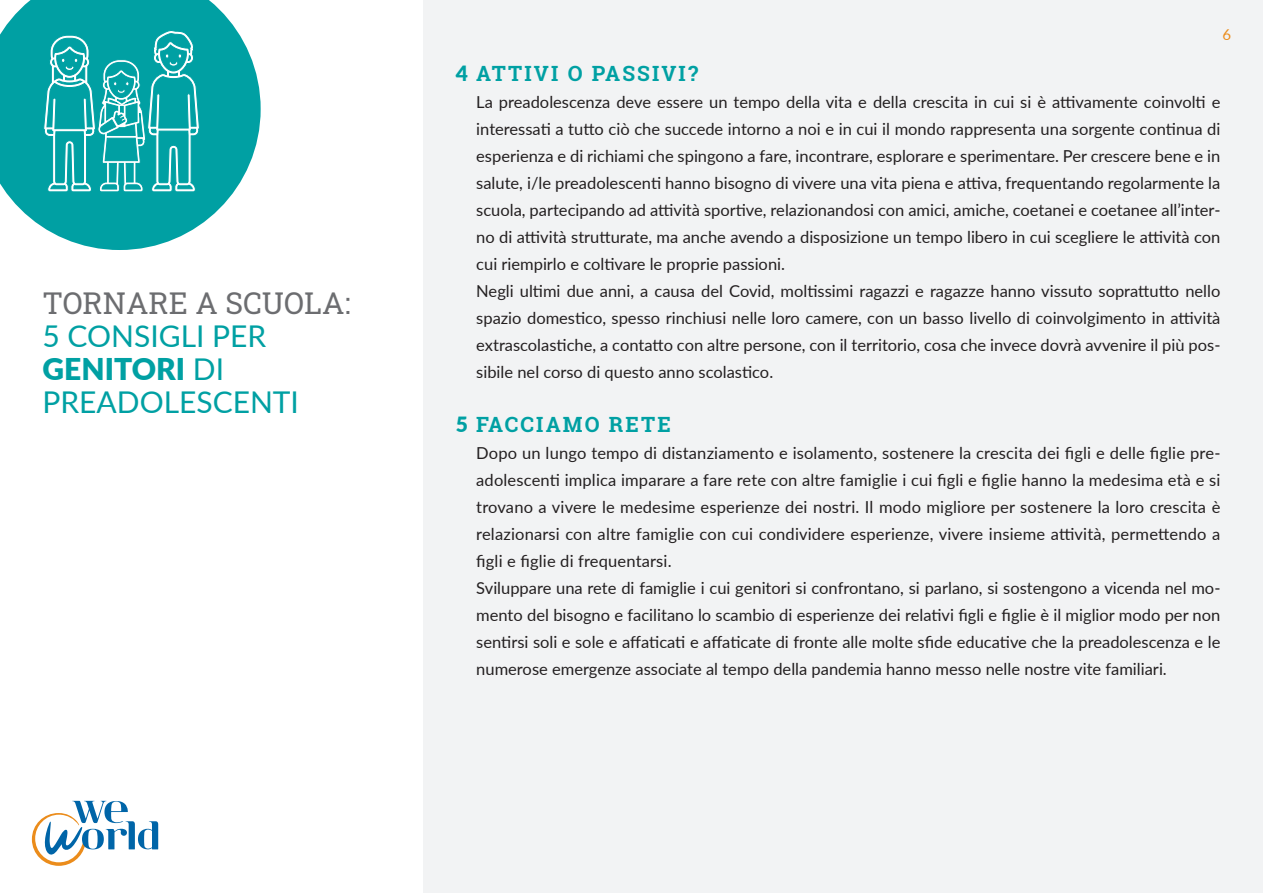
<style>
.page{position:relative;width:1263px;height:893px;background:#fff}
.page>*{position:absolute;margin:0;border:0;box-sizing:border-box;transform-origin:0 0}
.t1{font:30px/33px "Lato";color:#00a0a3}
.t2{font:30px "Roboto Slab";color:#6c6d70}
.title_genitori{font:700 21px "Roboto Slab";letter-spacing:.1em;color:#00a0a3}
.testo_12-18{font:16.5px/27px "Lato";color:#231f20;text-align:justify}
.t3{font:15px "Lato";color:#eb8c1b}
.s1{font-weight:900}
.s2{font-family:"Lato";font-weight:900}
</style>
<div class="page">
<div style="left:423px;top:0;width:840px;height:893px;background:#f2f3f4"></div>
<svg style="left:32px;top:801px;width:126px;height:65px"></svg>
<svg style="left:0;top:0;width:261px;height:250px;fill:#00a0a3"></svg>
<svg style="left:43px;top:30px;width:157px;height:162px;background:#2eb1b3"></svg>
<p class="t2" style="left:43px;top:283px;width:310px">TORNARE A SCUOLA:</p>
<p class="t1" style="left:43px;top:319px;width:258px">5 CONSIGLI PER<br><span class="s1">GENITORI</span> DI<br>PREADOLESCENTI</p>
<p class="t3" style="left:1222px;top:24px;width:10px">6</p>
<p class="title_genitori" style="left:456px;top:59px;width:244px"><span class="s2">4</span> ATTIVI O PASSIVI?</p>
<p class="testo_12-18" style="left:476px;top:88px;width:746px">La preadolescenza deve essere un tempo della vita e della crescita in cui si è attivamente coinvolti e interessati a tutto ciò che succede intorno a noi e in cui il mondo rappresenta una sorgente continua di esperienza e di richiami che spingono a fare, incontrare, esplorare e sperimentare. Per crescere bene e in salute, i/le preadolescenti hanno bisogno di vivere una vita piena e attiva, frequentando regolarmente la scuola, partecipando ad attività sportive, relazionandosi con amici, amiche, coetanei e coetanee all’inter&shy;no di attività strutturate, ma anche avendo a disposizione un tempo libero in cui scegliere le attività con cui riempirlo e coltivare le proprie passioni.</p>
<p class="testo_12-18" style="left:476px;top:277px;width:746px">Negli ultimi due anni, a causa del Covid, moltissimi ragazzi e ragazze hanno vissuto soprattutto nello spazio domestico, spesso rinchiusi nelle loro camere, con un basso livello di coinvolgimento in attività extrascolastiche, a contatto con altre persone, con il territorio, cosa che invece dovrà avvenire il più pos&shy;sibile nel corso di questo anno scolastico.</p>
<p class="title_genitori" style="left:456px;top:410px;width:216px"><span class="s2">5</span> FACCIAMO RETE</p>
<p class="testo_12-18" style="left:476px;top:439px;width:746px">Dopo un lungo tempo di distanziamento e isolamento, sostenere la crescita dei figli e delle figlie pre&shy;adolescenti implica imparare a fare rete con altre famiglie i cui figli e figlie hanno la medesima età e si trovano a vivere le medesime esperienze dei nostri. Il modo migliore per sostenere la loro crescita è relazionarsi con altre famiglie con cui condividere esperienze, vivere insieme attività, permettendo a figli e figlie di frequentarsi.</p>
<p class="testo_12-18" style="left:476px;top:574px;width:746px">Sviluppare una rete di famiglie i cui genitori si confrontano, si parlano, si sostengono a vicenda nel mo&shy;mento del bisogno e facilitano lo scambio di esperienze dei relativi figli e figlie è il miglior modo per non sentirsi soli e sole e affaticati e affaticate di fronte alle molte sfide educative che la preadolescenza e le numerose emergenze associate al tempo della pandemia hanno messo nelle nostre vite familiari.</p>
</div>
